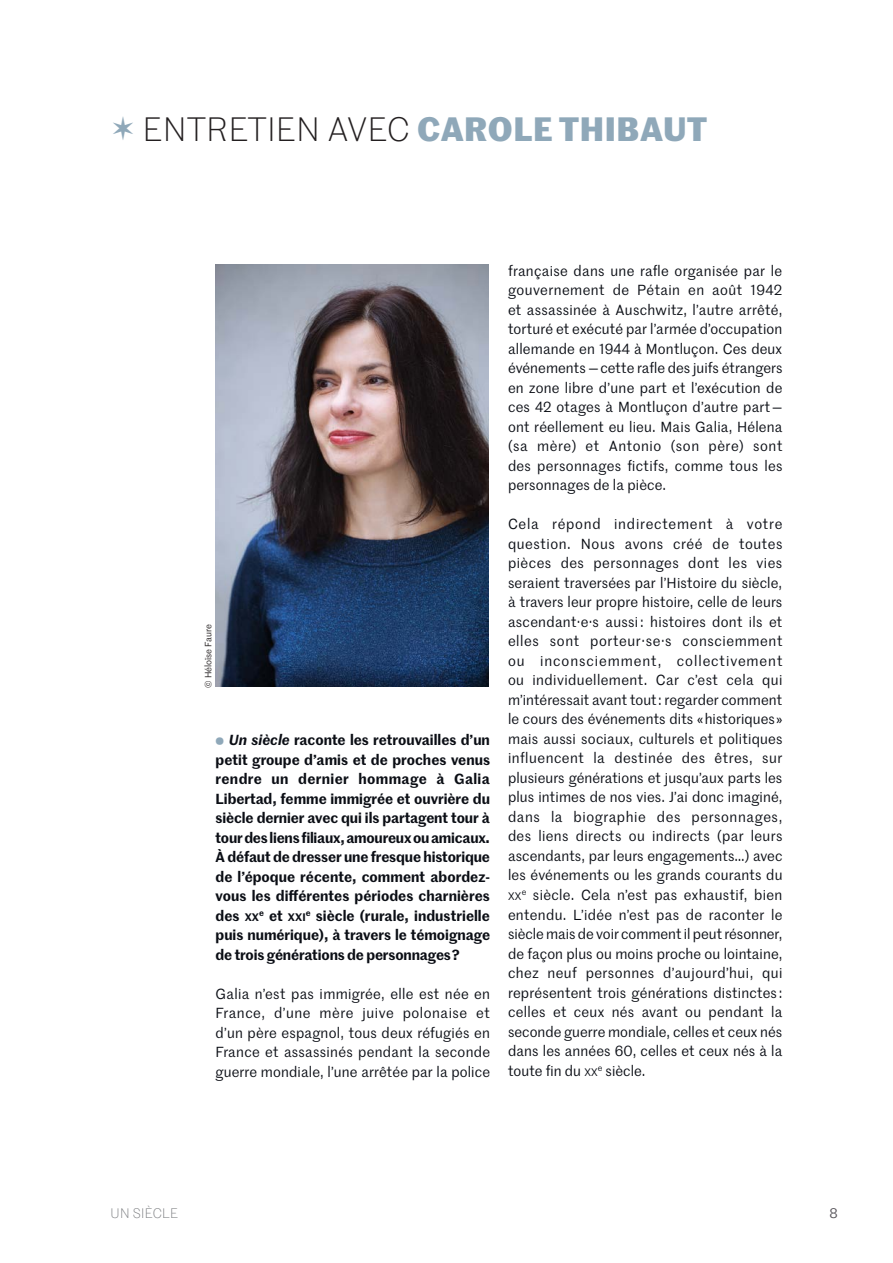
<style>
.page{position:relative;width:893px;height:1263px;background:#fff}
.page>*{position:absolute;margin:0;border:0;box-sizing:border-box;transform-origin:0 0}
.ENT_courant{font:300 33px "Marr Sans";letter-spacing:.02em;color:#231f20}
.ENT_courant-2{font:14.25px/19.5px "Marr Sans";letter-spacing:.01em;color:#0b0e15;text-align:justify}
.ENT_courant-3{font:600 14.25px/19.5px "Marr Sans";letter-spacing:-.01em;color:#0b0e15;text-align:justify}
.t1{font:300 13.5px "Marr Sans";letter-spacing:.02em;color:#808285}
.t2{font:13.5px "Marr Sans";color:#565359}
.t3{font:9px "Marr Sans";color:#231f20}
.s1{font-family:"Graduel Sirius";font-weight:400;font-size:45px;color:#8fa8b9}
.s2{font-weight:700;color:#8fa8b9}
.s3{font-family:"Bely Display";font-weight:400;font-size:10.8px;color:#8fa8b9}
.s4{font-style:italic}
.s5{font-size:10.65px}
</style>
<div class="page">
<img style="left:215px;top:265px;width:274px;height:422px">
<p class="ENT_courant" style="left:111px;top:107px;width:598px"><span class="s1">✫</span> ENTRETIEN AVEC <span class="s2">CAROLE THIBAUT</span></p>
<p class="t3" style="left:202px;top:688px;width:65px;rotate:-90deg">© Héloïse Faure</p>
<p class="ENT_courant-3" style="left:216px;top:730px;width:276px"><span class="s3">s</span> <span class="s4">Un siècle</span> raconte les retrouvailles d’un petit groupe d’amis et de proches venus rendre un dernier hommage à Galia Libertad, femme immigrée et ouvrière du siècle dernier avec qui ils partagent tour à tour des liens filiaux, amoureux ou amicaux.<br>À défaut de dresser une fresque historique de l’époque récente, comment abordez&shy;vous les différentes périodes charnières des <span class="s5">XX</span><sup>e</sup> et <span class="s5">XXI</span><sup>e</sup> siècle (rurale, industrielle puis numérique), à travers le témoignage de trois générations de personnages ?</p>
<p class="ENT_courant-2" style="left:216px;top:983px;width:276px">Galia n’est pas immigrée, elle est née en France, d’une mère juive polonaise et d’un père espagnol, tous deux réfugiés en France et assassinés pendant la seconde guerre mondiale, l’une arrêtée par la police</p>
<p class="ENT_courant-2" style="left:508px;top:260px;width:276px">française dans une rafle organisée par le gouvernement de Pétain en août 1942 et assassinée à Auschwitz, l’autre arrêté, torturé et exécuté par l’armée d’occupation allemande en 1944 à Montluçon. Ces deux événements — cette rafle des juifs étrangers en zone libre d’une part et l’exécution de ces 42 otages à Montluçon d’autre part — ont réellement eu lieu. Mais Galia, Hélena (sa mère) et Antonio (son père) sont des personnages fictifs, comme tous les personnages de la pièce.</p>
<p class="ENT_courant-2" style="left:508px;top:514px;width:276px">Cela répond indirectement à votre question. Nous avons créé de toutes pièces des personnages dont les vies seraient traversées par l’Histoire du siècle, à travers leur propre histoire, celle de leurs ascendant·e·s aussi : histoires dont ils et elles sont porteur·se·s consciemment ou inconsciemment, collectivement ou individuellement. Car c’est cela qui m’intéressait avant tout : regarder comment le cours des événements dits « historiques » mais aussi sociaux, culturels et politiques influencent la destinée des êtres, sur plusieurs générations et jusqu’aux parts les plus intimes de nos vies. J’ai donc imaginé, dans la biographie des personnages, des liens directs ou indirects (par leurs ascendants, par leurs engagements…) avec les événements ou les grands courants du <span class="s5">XX</span><sup>e</sup> siècle. Cela n’est pas exhaustif, bien entendu. L’idée n’est pas de raconter le siècle mais de voir comment il peut résonner, de façon plus ou moins proche ou lointaine, chez neuf personnes d’aujourd’hui, qui représentent trois générations distinctes : celles et ceux nés avant ou pendant la seconde guerre mondiale, celles et ceux nés dans les années 60, celles et ceux nés à la toute fin du <span class="s5">XX</span><sup>e</sup> siècle.</p>
<p class="t1" style="left:111px;top:1204px;width:69px">UN SIÈCLE</p>
<p class="t2" style="left:829px;top:1204px;width:10px">8</p>
</div>
